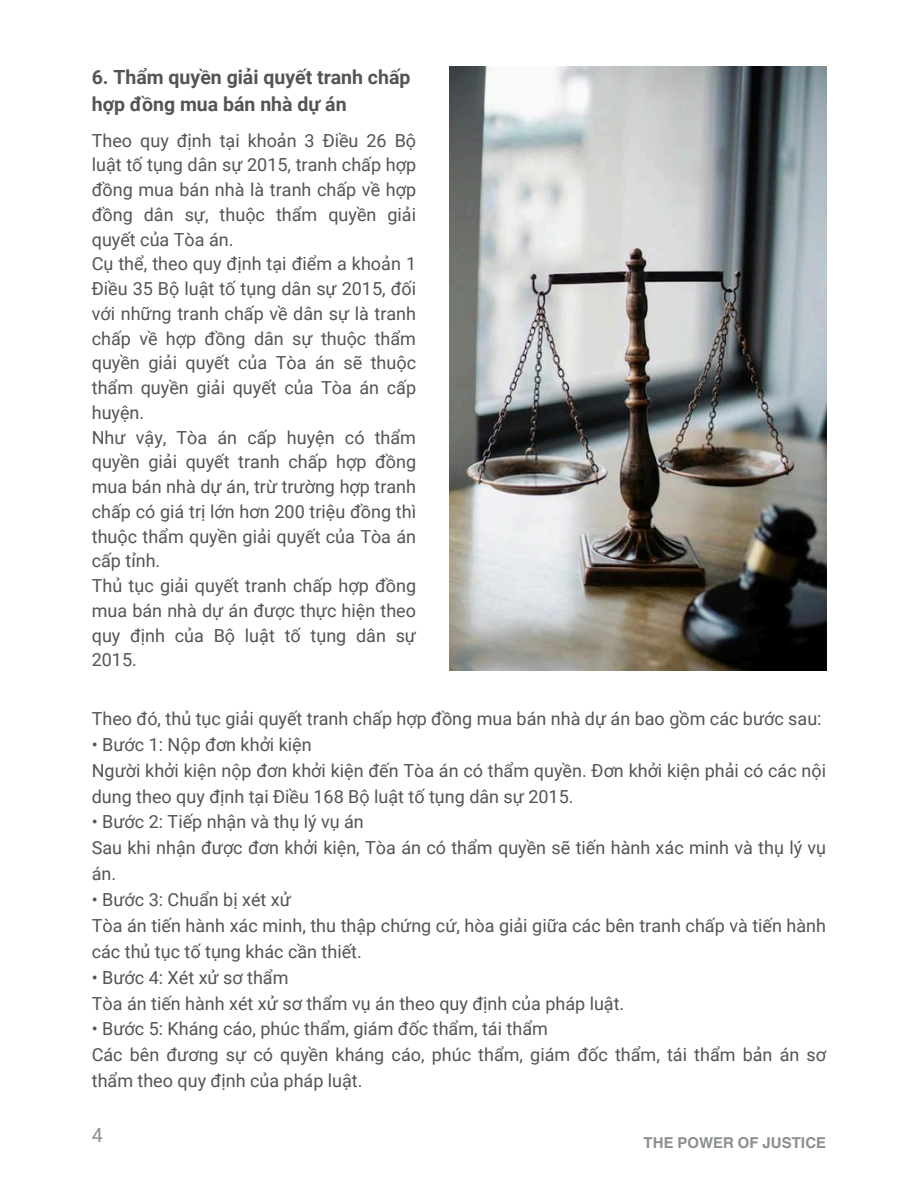
<style>
.page{position:relative;width:918px;height:1188px;background:#fff}
.page>*{position:absolute;margin:0;border:0;box-sizing:border-box;transform-origin:0 0}
.t1{font:700 19.5px/27px "Roboto";color:#545454}
.t2{font:19.5px "Roboto";color:#8b8f92}
.t3{font:18px/24.8px "Roboto";color:#545454}
.t4{font:700 15px "Helvetica World";color:#8b8f92}
</style>
<div class="page">
<img style="left:450px;top:67px;width:376px;height:604px">
<h1 class="t1" style="left:92px;top:64px;width:320px">6. Thẩm quyền giải quyết tranh chấp hợp đồng mua bán nhà dự án</h1>
<h2 class="t3" style="left:92px;top:128px;width:326px">Theo quy định tại khoản 3 Điều 26 Bộ luật tố tụng dân sự 2015, tranh chấp hợp đồng mua bán nhà là tranh chấp về hợp đồng dân sự, thuộc thẩm quyền giải quyết của Tòa án.<br>Cụ thể, theo quy định tại điểm a khoản 1<br>Điều 35 Bộ luật tố tụng dân sự 2015, đối với những tranh chấp về dân sự là tranh chấp về hợp đồng dân sự thuộc thẩm quyền giải quyết của Tòa án sẽ thuộc thẩm quyền giải quyết của Tòa án cấp huyện.<br>Như vậy, Tòa án cấp huyện có thẩm quyền giải quyết tranh chấp hợp đồng mua bán nhà dự án, trừ trường hợp tranh chấp có giá trị lớn hơn 200 triệu đồng thì thuộc thẩm quyền giải quyết của Tòa án cấp tỉnh.<br>Thủ tục giải quyết tranh chấp hợp đồng mua bán nhà dự án được thực hiện theo quy định của Bộ luật tố tụng dân sự<br>2015.</h2>
<h2 class="t3" style="left:92px;top:706px;width:731px">Theo đó, thủ tục giải quyết tranh chấp hợp đồng mua bán nhà dự án bao gồm các bước sau:</h2>
<h2 class="t3" style="left:92px;top:732px;width:736px;line-height:25.8px">• Bước 1: Nộp đơn khởi kiện<br>Người khởi kiện nộp đơn khởi kiện đến Tòa án có thẩm quyền. Đơn khởi kiện phải có các nội dung theo quy định tại Điều 168 Bộ luật tố tụng dân sự 2015.</h2>
<h2 class="t3" style="left:92px;top:809px;width:736px;line-height:25.8px">• Bước 2: Tiếp nhận và thụ lý vụ án<br>Sau khi nhận được đơn khởi kiện, Tòa án có thẩm quyền sẽ tiến hành xác minh và thụ lý vụ án.</h2>
<h2 class="t3" style="left:92px;top:887px;width:736px;line-height:25.8px">• Bước 3: Chuẩn bị xét xử<br>Tòa án tiến hành xác minh, thu thập chứng cứ, hòa giải giữa các bên tranh chấp và tiến hành các thủ tục tố tụng khác cần thiết.</h2>
<h2 class="t3" style="left:92px;top:965px;width:534px;line-height:25.8px">• Bước 4: Xét xử sơ thẩm<br>Tòa án tiến hành xét xử sơ thẩm vụ án theo quy định của pháp luật.</h2>
<h2 class="t3" style="left:92px;top:1016px;width:736px;line-height:25.8px">• Bước 5: Kháng cáo, phúc thẩm, giám đốc thẩm, tái thẩm<br>Các bên đương sự có quyền kháng cáo, phúc thẩm, giám đốc thẩm, tái thẩm bản án sơ thẩm theo quy định của pháp luật.</h2>
<p class="t2" style="left:92px;top:1124px;width:12px">4</p>
<p class="t4" style="left:644px;top:1131px;width:184px">THE POWER OF JUSTICE</p>
</div>
